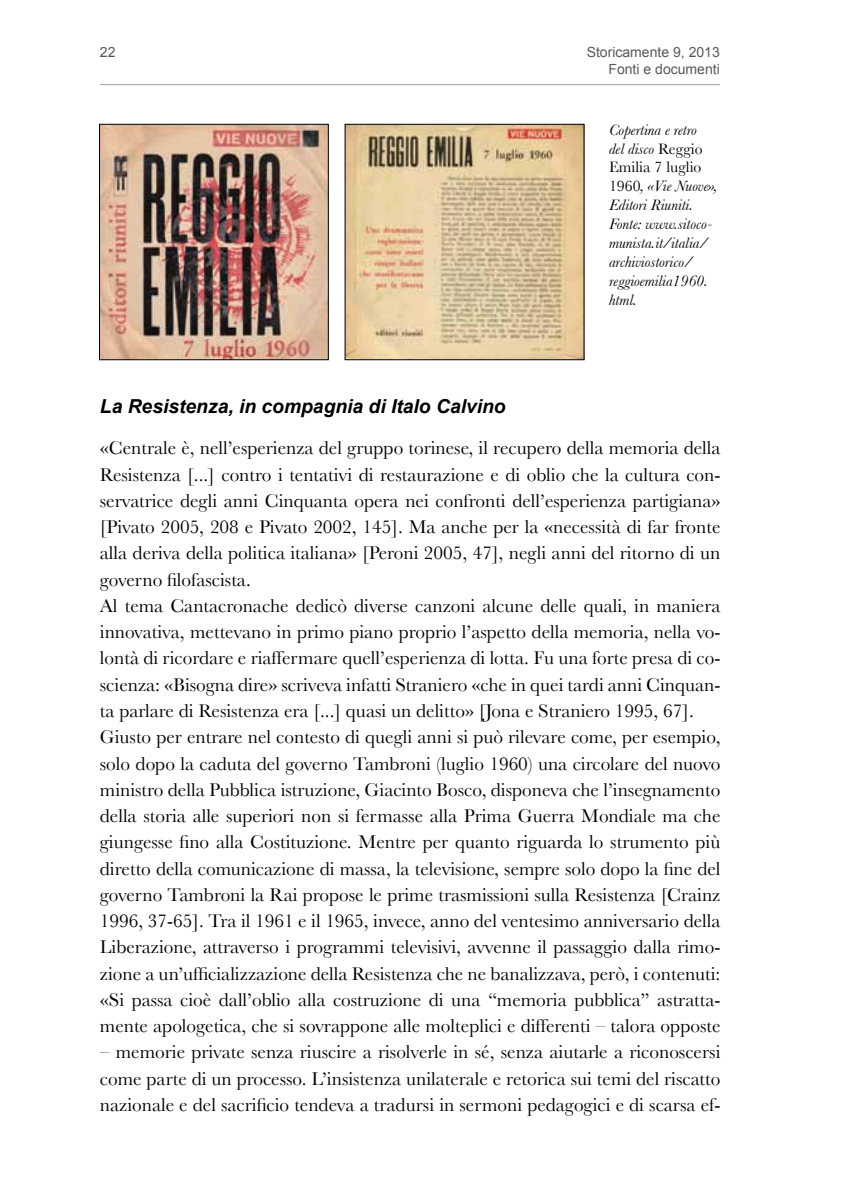
<style>
.page{position:relative;width:844px;height:1191px;background:#fff}
.page>*{position:absolute;margin:0;border:0;box-sizing:border-box;transform-origin:0 0}
.t1{font:19.25px/26.2px "Baskerville";color:#000}
.t2{font:italic 700 19.25px "Arial";color:#000}
.t3{font:italic 15.75px/18.9px "Baskerville";color:#000}
.t4{font:14px/16.8px "Arial";color:#58585a;text-align:right}
.s1{font-style:normal}
</style>
<div class="page">
<hr style="left:100px;top:84px;width:619px;height:1px;background:#9c9e9f">
<img style="left:101px;top:126px;width:225px;height:232px">
<div style="left:99px;top:124px;width:229px;height:236px;border:1px solid #000"></div>
<img style="left:347px;top:126px;width:235px;height:232px">
<div style="left:345px;top:124px;width:239px;height:236px;border:1px solid #000"></div>
<p class="t4" style="left:100px;top:44px;width:17px">22</p>
<p class="t4" style="left:586px;top:44px;width:135px">Storicamente 9, 2013<br>Fonti e documenti</p>
<p class="t3" style="left:609px;top:120px;width:110px">Copertina e retro<br>del disco <span class="s1">Reggio<br>Emilia 7 luglio<br>1960</span>, «Vie Nuove»,<br>Editori Riuniti.<br>Fonte: www.sitoco&shy;munista.it/italia/ archiviostorico/ reggioemilia1960. html.</p>
<p class="t2" style="left:100px;top:394px;width:407px">La Resistenza, in compagnia di Italo Calvino</p>
<p class="t1" style="left:100px;top:435px;width:622px">«Centrale è, nell’esperienza del gruppo torinese, il recupero della memoria della Resistenza [...] contro i tentativi di restaurazione e di oblio che la cultura con&shy;servatrice degli anni Cinquanta opera nei confronti dell’esperienza partigiana» [Pivato 2005, 208 e Pivato 2002, 145]. Ma anche per la «necessità di far fronte alla deriva della politica italiana» [Peroni 2005, 47], negli anni del ritorno di un governo filofascista.<br>Al tema Cantacronache dedicò diverse canzoni alcune delle quali, in maniera innovativa, mettevano in primo piano proprio l’aspetto della memoria, nella vo&shy;lontà di ricordare e riaffermare quell’esperienza di lotta. Fu una forte presa di co&shy;scienza: «Bisogna dire» scriveva infatti Straniero «che in quei tardi anni Cinquan&shy;ta parlare di Resistenza era [...] quasi un delitto» [Jona e Straniero 1995, 67].<br>Giusto per entrare nel contesto di quegli anni si può rilevare come, per esempio, solo dopo la caduta del governo Tambroni (luglio 1960) una circolare del nuovo ministro della Pubblica istruzione, Giacinto Bosco, disponeva che l’insegnamento della storia alle superiori non si fermasse alla Prima Guerra Mondiale ma che giungesse fino alla Costituzione. Mentre per quanto riguarda lo strumento più diretto della comunicazione di massa, la televisione, sempre solo dopo la fine del governo Tambroni la Rai propose le prime trasmissioni sulla Resistenza [Crainz 1996, 37-65]. Tra il 1961 e il 1965, invece, anno del ventesimo anniversario della Liberazione, attraverso i programmi televisivi, avvenne il passaggio dalla rimo&shy;zione a un’ufficializzazione della Resistenza che ne banalizzava, però, i contenuti: «Si passa cioè dall’oblio alla costruzione di una “memoria pubblica” astratta&shy;mente apologetica, che si sovrappone alle molteplici e differenti – talora opposte</p>
<p class="t1" style="left:100px;top:1039px;width:622px;text-align:justify">– memorie private senza riuscire a risolverle in sé, senza aiutarle a riconoscersi come parte di un processo. L’insistenza unilaterale e retorica sui temi del riscatto nazionale e del sacrificio tendeva a tradursi in sermoni pedagogici e di scarsa ef-</p>
</div>
